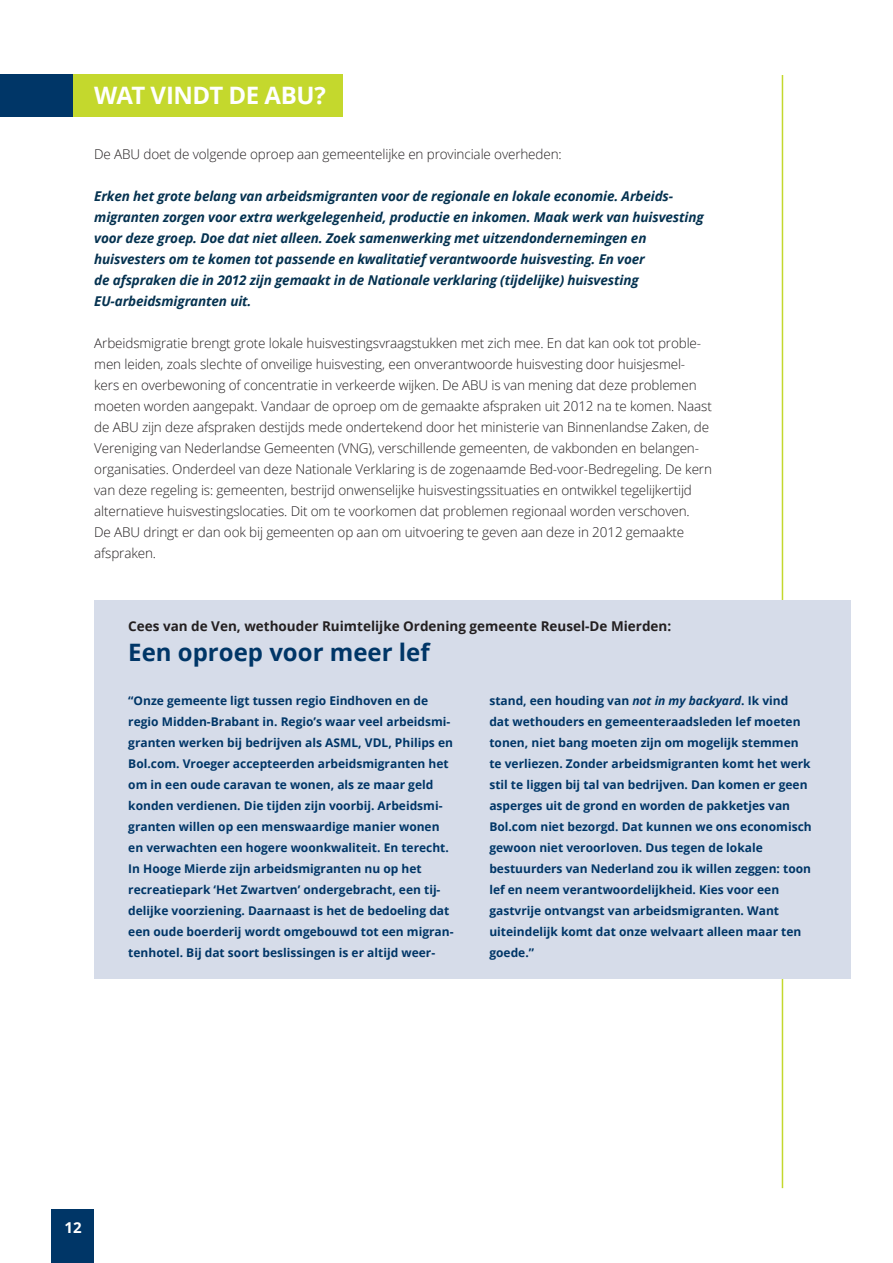
<style>
.page{position:relative;width:893px;height:1263px;background:#fff}
.page>*{position:absolute;margin:0;border:0;box-sizing:border-box;transform-origin:0 0}
.broodtekst{font:700 24px "Open Sans";color:#003667}
.broodtekst-2{font:700 24px "Open Sans";letter-spacing:-.025em;color:#fff}
.t1{font:700 15px "Open Sans";color:#fff}
.broodtekst-3{font:300 13.5px/21px "Open Sans";letter-spacing:-.01em;color:#231f20}
.broodtekst-4{font:italic 700 13.5px/21px "Open Sans";letter-spacing:-.01em;color:#053250}
.broodtekst-5{font:700 13.5px "Open Sans";color:#231f20}
.broodtekst-6{font:700 12px/21px "Open Sans";color:#003667}
.s1{font-style:italic}
</style>
<div class="page">
<hr style="left:782px;top:75px;width:1px;height:1113px;background:#c4d82d">
<div style="left:69px;top:74px;width:274px;height:43px;background:#c4d82d"></div>
<div style="left:0;top:74px;width:72px;height:43px;background:#003667"></div>
<div style="left:94px;top:600px;width:756px;height:378px;background:#d6dce9"></div>
<div style="left:52px;top:1209px;width:42px;height:54px;background:#003667"></div>
<p class="broodtekst-2" style="left:94px;top:79px;width:233px">WAT VINDT DE ABU?</p>
<p class="broodtekst-3" style="left:94px;top:143px;width:469px">De ABU doet de volgende oproep aan gemeentelijke en provinciale overheden:</p>
<p class="broodtekst-4" style="left:94px;top:185px;width:611px">Erken het grote belang van arbeidsmigranten voor de regionale en lokale economie. Arbeids&shy;migranten zorgen voor extra werkgelegenheid, productie en inkomen. Maak werk van huisvesting voor deze groep. Doe dat niet alleen. Zoek samenwerking met uitzendondernemingen en huisvesters om te komen tot passende en kwalitatief verantwoorde huisvesting. En voer<br>de afspraken die in 2012 zijn gemaakt in de Nationale verklaring (tijdelijke) huisvesting EU-arbeidsmigranten uit.</p>
<p class="broodtekst-3" style="left:94px;top:332px;width:619px">Arbeidsmigratie brengt grote lokale huisvestingsvraagstukken met zich mee. En dat kan ook tot proble&shy;men leiden, zoals slechte of onveilige huisvesting, een onverantwoorde huisvesting door huisjesmel&shy;kers en overbewoning of concentratie in verkeerde wijken. De ABU is van mening dat deze problemen moeten worden aangepakt. Vandaar de oproep om de gemaakte afspraken uit 2012 na te komen. Naast de ABU zijn deze afspraken destijds mede ondertekend door het ministerie van Binnenlandse Zaken, de Vereniging van Nederlandse Gemeenten (VNG), verschillende gemeenten, de vakbonden en belangen&shy;organisaties. Onderdeel van deze Nationale Verklaring is de zogenaamde Bed-voor-Bedregeling. De kern van deze regeling is: gemeenten, bestrijd onwenselijke huisvestingssituaties en ontwikkel tegelijkertijd alternatieve huisvestingslocaties. Dit om te voorkomen dat problemen regionaal worden verschoven.<br>De ABU dringt er dan ook bij gemeenten op aan om uitvoering te geven aan deze in 2012 gemaakte afspraken.</p>
<p class="broodtekst-5" style="left:128px;top:617px;width:544px">Cees van de Ven, wethouder Ruimtelijke Ordening gemeente Reusel-De Mierden:</p>
<p class="broodtekst" style="left:128px;top:636px;width:303px">Een oproep voor meer lef</p>
<p class="broodtekst-6" style="left:128px;top:690px;width:327px">“Onze gemeente ligt tussen regio Eindhoven en de regio Midden-Brabant in. Regio’s waar veel arbeidsmi&shy;granten werken bij bedrijven als ASML, VDL, Philips en Bol.com. Vroeger accepteerden arbeidsmigranten het om in een oude caravan te wonen, als ze maar geld konden verdienen. Die tijden zijn voorbij. Arbeidsmi&shy;granten willen op een menswaardige manier wonen en verwachten een hogere woonkwaliteit. En terecht.<br>In Hooge Mierde zijn arbeidsmigranten nu op het recreatiepark ‘Het Zwartven’ ondergebracht, een tij&shy;delijke voorziening. Daarnaast is het de bedoeling dat een oude boerderij wordt omgebouwd tot een migran&shy;tenhotel. Bij dat soort beslissingen is er altijd weer-</p>
<p class="broodtekst-6" style="left:489px;top:690px;width:324px">stand, een houding van <span class="s1">not in my backyard</span>. Ik vind<br>dat wethouders en gemeenteraadsleden lef moeten tonen, niet bang moeten zijn om mogelijk stemmen te verliezen. Zonder arbeidsmigranten komt het werk stil te liggen bij tal van bedrijven. Dan komen er geen asperges uit de grond en worden de pakketjes van Bol.com niet bezorgd. Dat kunnen we ons economisch gewoon niet veroorloven. Dus tegen de lokale bestuurders van Nederland zou ik willen zeggen: toon lef en neem verantwoordelijkheid. Kies voor een gastvrije ontvangst van arbeidsmigranten. Want uiteindelijk komt dat onze welvaart alleen maar ten goede.”</p>
<p class="t1" style="left:64px;top:1217px;width:19px">12</p>
</div>
